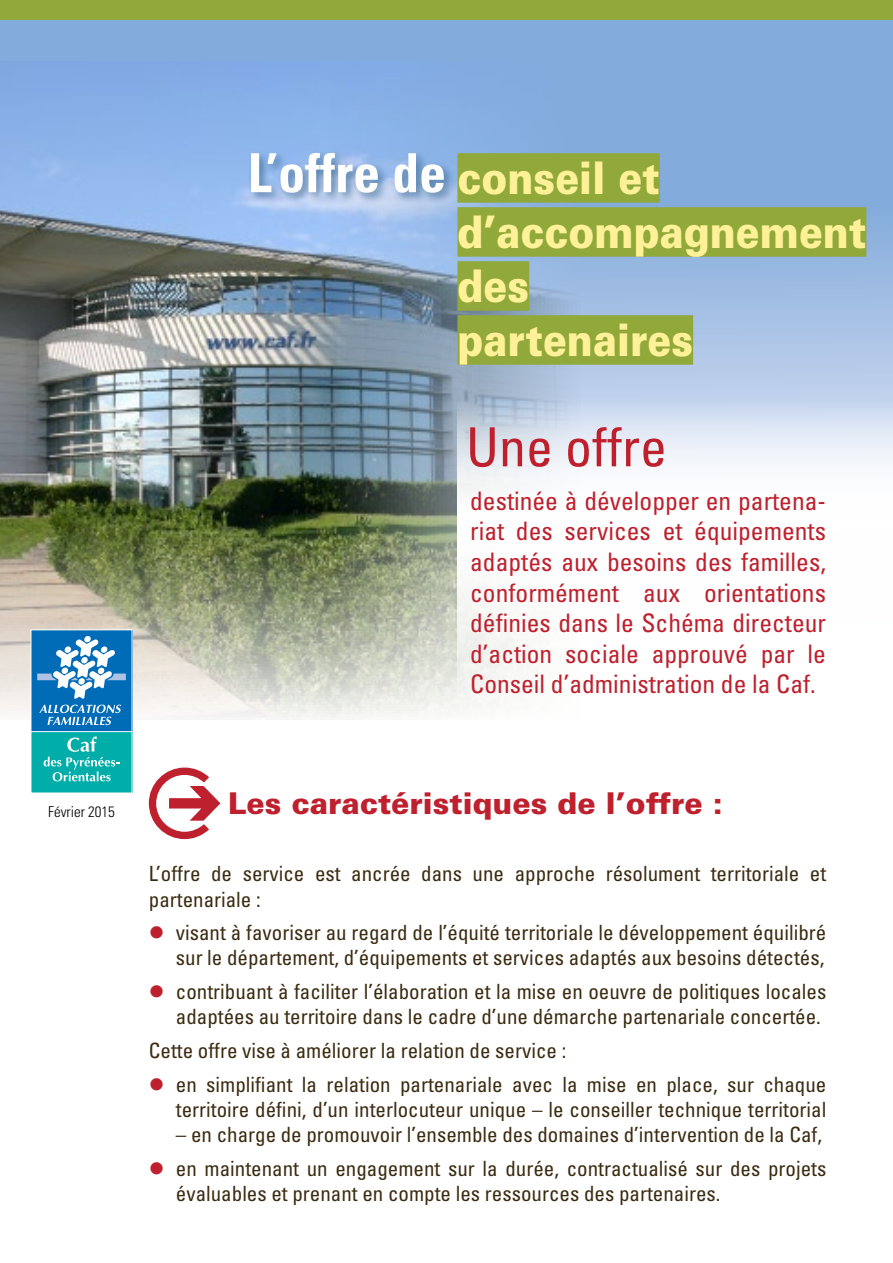
<style>
.page{position:relative;width:893px;height:1263px;background:#fff}
.page>*{position:absolute;margin:0;border:0;box-sizing:border-box;transform-origin:0 0}
.t1{font:700 condensed 54px "Univers LT Std";color:#fff}
.t2{font:condensed 54px "Univers LT Std";color:#be202d}
.t3{font:900 45px/54px "Univers LT Std";color:#fff198;scale:.87 1}
.t4{font:900 30px "Univers LT Std";color:#be202d}
.t5{font:condensed 25.5px/30.6px "Univers LT Std";color:#be202d;text-align:justify}
.t6{font:condensed 21px/25.2px "Univers LT Std";color:#3b2b10}
.t7{font:300 condensed 15px "Univers LT Std";color:#000}
</style>
<div class="page">
<div style="left:0;top:0;width:893px;height:723px;background:#83abdb"></div>
<img style="left:0;top:62px;width:893px;height:657px">
<svg style="left:457px;top:398px;width:436px;height:325px;background:#f5f7fa"></svg>
<div style="left:457px;top:153px;width:203px;height:50px;background:#91a83a"></div>
<div style="left:457px;top:207px;width:409px;height:50px;background:#91a83a"></div>
<div style="left:457px;top:261px;width:72px;height:50px;background:#91a83a"></div>
<div style="left:457px;top:315px;width:236px;height:50px;background:#91a83a"></div>
<div style="left:0;top:0;width:893px;height:19px;background:#91a83a"></div>
<div style="left:247px;top:149px;width:210px;height:56px;background:#386993;opacity:.75"></div>
<svg style="left:149px;top:767px;width:71px;height:72px"></svg>
<div style="left:31px;top:683px;width:101px;height:110px;background:#00ada8"></div>
<div style="left:31px;top:630px;width:101px;height:102px;background:#006bb6"></div>
<div style="left:30px;top:629px;width:103px;height:103px;border:1px solid #fff"></div>
<div style="left:84px;top:636px;width:7px;height:6px;background:#fff;border-radius:50%"></div>
<svg style="left:37px;top:639px;width:89px;height:60px"></svg>
<svg style="left:39px;top:705px;width:82px;height:20px"></svg>
<svg style="left:44px;top:736px;width:75px;height:45px"></svg>
<h1 class="t1" style="left:248px;top:140px;width:200px">L’offre de</h1>
<h2 class="t3" style="left:457px;top:151px;width:472px">conseil et d’accompagnement des<br>partenaires</h2>
<h1 class="t2" style="left:466px;top:413px;width:202px">Une offre</h1>
<p class="t5" style="left:470px;top:485px;width:357px">destinée à développer en partena&shy;riat des services et équipements adaptés aux besoins des familles, conformément aux orientations définies dans le Schéma directeur d’action sociale approuvé par le Conseil d’administration de la Caf.</p>
<p class="t7" style="left:48px;top:802px;width:68px">Février 2015</p>
<h3 class="t4" style="left:228px;top:784px;width:496px">Les caractéristiques de l’offre :</h3>
<p class="t6" style="left:149px;top:861px;width:679px">L’offre de service est ancrée dans une approche résolument territoriale et partenariale :</p>
<p class="t6" style="left:176px;top:920px;width:652px">visant à favoriser au regard de l’équité territoriale le développement équilibré sur le département, d’équipements et services adaptés aux besoins détectés,</p>
<p class="t6" style="left:176px;top:979px;width:652px">contribuant à faciliter l’élaboration et la mise en oeuvre de politiques locales adaptées au territoire dans le cadre d’une démarche partenariale concertée.</p>
<p class="t6" style="left:176px;top:1033px;width:652px;line-height:33.8px;text-indent:-27px">Cette offre vise à améliorer la relation de service :<br>en simplifiant la relation partenariale avec la mise en place, sur chaque</p>
<p class="t6" style="left:176px;top:1096px;width:652px">territoire défini, d’un interlocuteur unique – le conseiller technique territorial</p>
<p class="t6" style="left:176px;top:1117px;width:652px;line-height:33.8px">– en charge de promouvoir l’ensemble des domaines d’intervention de la Caf, en maintenant un engagement sur la durée, contractualisé sur des projets</p>
<p class="t6" style="left:176px;top:1181px;width:546px">évaluables et prenant en compte les ressources des partenaires.</p>
</div>
